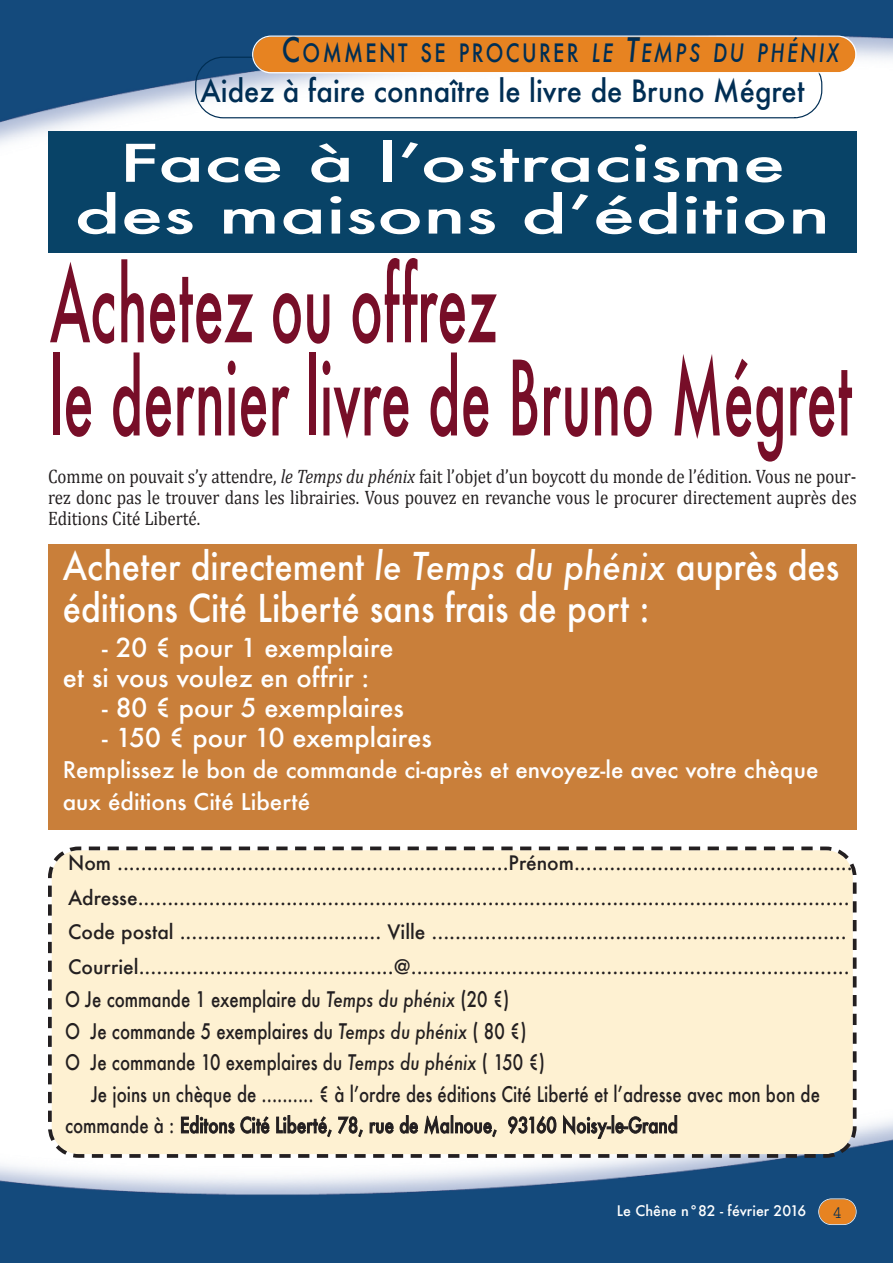
<style>
.page{position:relative;width:893px;height:1263px;background:#fff}
.page>*{position:absolute;margin:0;border:0;box-sizing:border-box;transform-origin:0 0}
.t1{font:500 100.65px/93.2px "Futura";color:#770e28;scale:.54 1}
.t2{font:500 50.4px/51.8px "Futura";color:#fff;text-align:center;scale:1.53 1}
.t3{font:500 37.5px/42px "Futura";color:#fff;scale:.88 1}
.t4{font:500 30px "Futura";color:#002e54;scale:.92 1}
.t5{font:500 25.5px/30px "Futura";color:#fff}
.t6{font:500 24.75px "Futura";letter-spacing:.12em;color:#002e54;scale:.8 1}
.t7{font:500 22.5px/31.5px "Futura";color:#fff}
.t8{font:500 21px "Futura";color:#231f20;scale:.8 1}
.t9{font:500 19.5px/34.5px "Futura";color:#231f20}
.t10{font:19.5px/21px "Cambria";color:#231f20;text-align:justify;scale:.87 1}
.t11{font:17.25px "Courier";color:#002e54}
.t12{font:500 14.25px "Futura";color:#fff}
.s1{font-size:33px}
.s2{font-style:italic}
.s3{font-style:italic;font-size:33px}
</style>
<div class="page">
<img style="left:0;top:0;width:893px;height:1263px">
<div style="left:48px;top:131px;width:809px;height:121px;background:#084367"></div>
<div style="left:48px;top:544px;width:808px;height:285px;background:#c97f3a"></div>
<div style="left:46px;top:845px;width:812px;height:315px;background:#fef1d2"></div>
<svg style="left:69px;top:1151px;width:19px;height:9px"></svg>
<div style="left:819px;top:1199px;width:37px;height:25px;background:#e78321;border-radius:13px"></div>
<div style="left:818px;top:1198px;width:38px;height:27px;border:2px solid #fff;border-radius:13px"></div>
<svg style="left:195px;top:36px;width:661px;height:82px"></svg>
<p class="t6" style="left:282px;top:37px;width:698px"><span class="s1">C</span>OMMEnT sE PROCURER <span class="s2">Le</span> <span class="s3">T</span><span class="s2">emps du phénix</span></p>
<h3 class="t4" style="left:200px;top:70px;width:658px">aidez à faire connaître le livre de Bruno Mégret</h3>
<h2 class="t2" style="left:74px;top:136px;width:496px">Face à l’ostracisme des maisons d’édition</h2>
<h1 class="t1" style="left:50px;top:256px;width:1487px">achetez ou offrez<br>le dernier livre de Bruno Mégret</h1>
<p class="t10" style="left:48px;top:465px;width:931px">Comme on pouvait s’y attendre, <span class="s2">le Temps du phénix</span> fait l’objet d’un boycott du monde de l’édition. Vous ne pour&shy;rez donc pas le trouver dans les librairies. Vous pouvez en revanche vous le procurer directement auprès des Editions Cité Liberté.</p>
<h3 class="t3" style="left:63px;top:545px;width:884px">acheter directement <span class="s2">le Temps du phénix</span> auprès des éditions Cité Liberté sans frais de port :</h3>
<h3 class="t5" style="left:63px;top:632px;width:332px;text-indent:39px">- 20 € pour 1 exemplaire et si vous voulez en offrir :</h3>
<h3 class="t5" style="left:102px;top:692px;width:303px">- 80 € pour 5 exemplaires</h3>
<h3 class="t5" style="left:102px;top:722px;width:331px">- 150 € pour 10 exemplaires</h3>
<p class="t7" style="left:63px;top:754px;width:757px">Remplissez le bon de commande ci-après et envoyez-le avec votre chèque aux éditions Cité Liberté</p>
<p class="t9" style="left:68px;top:846px;width:786px">nom ..................................................................Prénom............................................... adresse........................................................................................................................<br>Code postal .................................. ville ......................................................................<br>Courriel...........................................@..........................................................................</p>
<p class="t8" style="left:65px;top:985px;width:557px">O Je commande 1 exemplaire du <span class="s2">Temps du phénix</span> (20 €)</p>
<p class="t8" style="left:65px;top:1017px;width:578px">O Je commande 5 exemplaires du <span class="s2">Temps du phénix</span> ( 80 €)</p>
<p class="t8" style="left:65px;top:1048px;width:601px">O Je commande 10 exemplaires du <span class="s2">Temps du phénix</span> ( 150 €)</p>
<p class="t8" style="left:91px;top:1080px;width:913px">Je joins un chèque de .......... € à l’ordre des éditions Cité Liberté et l’adresse avec mon bon de</p>
<p class="t8" style="left:65px;top:1111px;width:768px">commande à : Editons Cité Liberté, 78, rue de Malnoue, 93160 noisy-le-grand</p>
<p class="t12" style="left:617px;top:1201px;width:191px">Le Chêne n°82 - février 2016</p>
<p class="t11" style="left:832px;top:1207px;width:12px">4</p>
</div>
